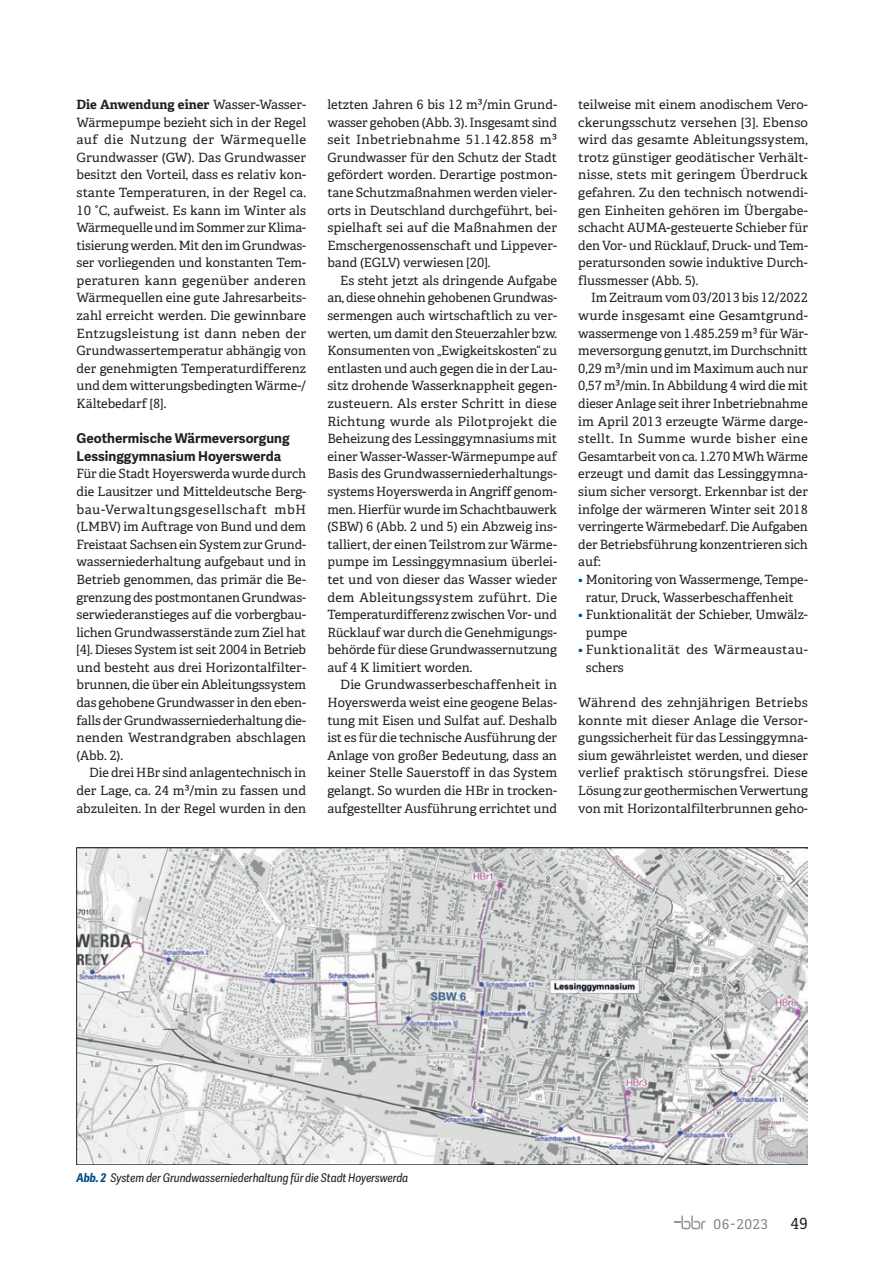
<style>
.page{position:relative;width:893px;height:1263px;background:#fff}
.page>*{position:absolute;margin:0;border:0;box-sizing:border-box;transform-origin:0 0}
.t1{font:15.3px "Adelle";color:#231f20}
.t2{font:700 13.5px/17.5px "Adelle Sans";color:#231f20}
.t3{font:13.5px "Adelle";letter-spacing:.03em;color:#808285}
.t4{font:12.75px/17.5px "Adelle";letter-spacing:-.005em;color:#231f20;text-align:justify}
.t5{font:12.75px/17.5px "Adelle";letter-spacing:.03em;color:#231f20}
.t6{font:italic 12px "Adelle Sans Cnd";color:#231f20}
.s1{font-weight:700}
.s2{color:#004f87}
.s3{font-weight:700;color:#004f87}
</style>
<div class="page">
<svg style="left:674px;top:1215px;width:31px;height:14px"></svg>
<img style="left:77px;top:847px;width:731px;height:317px">
<p class="t4" style="left:77px;top:96px;width:231px"><span class="s1">Die Anwendung einer</span> Wasser-Wasser-Wärmepumpe bezieht sich in der Regel auf die Nutzung der Wärmequelle Grundwasser (GW). Das Grundwasser besitzt den Vorteil, dass es relativ kon&shy;stante Temperaturen, in der Regel ca.<br>10 °C, aufweist. Es kann im Winter als Wärmequelle und im Sommer zur Klima&shy;tisierung werden. Mit den im Grundwas&shy;ser vorliegenden und konstanten Tem&shy;peraturen kann gegenüber anderen Wärmequellen eine gute Jahresarbeits&shy;zahl erreicht werden. Die gewinnbare Entzugsleistung ist dann neben der Grundwassertemperatur abhängig von der genehmigten Temperaturdifferenz und dem witterungsbedingten Wärme-/ Kältebedarf [8].</p>
<p class="t2" style="left:77px;top:430px;width:215px">Geothermische Wärmeversorgung<br>Lessinggymnasium Hoyerswerda</p>
<p class="t4" style="left:77px;top:465px;width:231px;text-align:left">Für die Stadt Hoyerswerda wurde durch die Lausitzer und Mitteldeutsche Berg&shy;bau-Verwaltungsgesellschaft mbH (LMBV) im Auftrage von Bund und dem Freistaat Sachsen ein System zur Grund&shy;wasserniederhaltung aufgebaut und in Betrieb genommen, das primär die Be-- grenzung des postmontanen Grundwas&shy;serwiederanstieges auf die vorbergbau&shy;lichen Grundwasserstände zum Ziel hat [4]. Dieses System ist seit 2004 in Betrieb und besteht aus drei Horizontalfilter&shy;brunnen, die über ein Ableitungssystem das gehobene Grundwasser in den eben&shy;falls der Grundwasserniederhaltung die&shy;nenden Westrandgraben abschlagen (Abb. 2).</p>
<p class="t4" style="left:77px;top:764px;width:231px;text-indent:13px">Die drei HBr sind anlagentechnisch in der Lage, ca. 24 m³/min zu fassen und abzuleiten. In der Regel wurden in den</p>
<p class="t4" style="left:327px;top:96px;width:231px">letzten Jahren 6 bis 12 m³/min Grund&shy;wasser gehoben (Abb. 3). Insgesamt sind seit Inbetriebnahme 51.142.858 m³<br>Grundwasser für den Schutz der Stadt gefördert worden. Derartige postmon&shy;tane Schutzmaßnahmen werden vieler&shy;orts in Deutschland durchgeführt, bei&shy;spielhaft sei auf die Maßnahmen der Emschergenossenschaft und Lippever&shy;band (EGLV) verwiesen [20].</p>
<p class="t4" style="left:327px;top:272px;width:231px;text-indent:13px">Es steht jetzt als dringende Aufgabe an, diese ohnehin gehobenen Grundwas&shy;sermengen auch wirtschaftlich zu ver&shy;werten, um damit den Steuerzahler bzw.<br>Konsumenten von „Ewigkeitskosten“ zu entlasten und auch gegen die in der Lau&shy;sitz drohende Wasserknappheit gegen&shy;zusteuern. Als erster Schritt in diese Richtung wurde als Pilotprojekt die Beheizung des Lessinggymnasiums mit einer Wasser-Wasser-Wärmepumpe auf Basis des Grundwasserniederhaltungs&shy;systems Hoyerswerda in Angriff genom&shy;men. Hierfür wurde im Schachtbauwerk (SBW) 6 (Abb. 2 und 5) ein Abzweig ins&shy;talliert, der einen Teilstrom zur Wärme&shy;pumpe im Lessinggymnasium überlei&shy;tet und von dieser das Wasser wieder dem Ableitungssystem zuführt. Die Temperaturdifferenz zwischen Vor- und Rücklauf war durch die Genehmigungs&shy;behörde für diese Grundwassernutzung auf 4 K limitiert worden.</p>
<p class="t4" style="left:327px;top:676px;width:231px;text-indent:13px">Die Grundwasserbeschaffenheit in Hoyerswerda weist eine geogene Belas&shy;tung mit Eisen und Sulfat auf. Deshalb ist es für die technische Ausführung der Anlage von großer Bedeutung, dass an keiner Stelle Sauerstoff in das System gelangt. So wurden die HBr in trocken&shy;aufgestellter Ausführung errichtet und</p>
<p class="t4" style="left:578px;top:96px;width:231px">teilweise mit einem anodischem Vero&shy;ckerungsschutz versehen [3]. Ebenso wird das gesamte Ableitungssystem, trotz günstiger geodätischer Verhält&shy;nisse, stets mit geringem Überdruck gefahren. Zu den technisch notwendi&shy;gen Einheiten gehören im Übergabe&shy;schacht AUMA-gesteuerte Schieber für den Vor- und Rücklauf, Druck- und Tem&shy;peratursonden sowie induktive Durch&shy;flussmesser (Abb. 5).</p>
<p class="t4" style="left:578px;top:289px;width:231px;text-indent:13px">Im Zeitraum vom 03/2013 bis 12/2022 wurde insgesamt eine Gesamtgrund&shy;wassermenge von 1.485.259 m³ für Wär&shy;meversorgung genutzt, im Durchschnitt 0,29 m³/min und im Maximum auch nur 0,57 m³/min. In Abbildung 4 wird die mit dieser Anlage seit ihrer Inbetriebnahme im April 2013 erzeugte Wärme darge&shy;stellt. In Summe wurde bisher eine Gesamtarbeit von ca. 1.270 MWh Wärme erzeugt und damit das Lessinggymna&shy;sium sicher versorgt. Erkennbar ist der infolge der wärmeren Winter seit 2018 verringerte Wärmebedarf. Die Aufgaben der Betriebsführung konzentrieren sich auf:</p>
<p class="t4" style="left:578px;top:571px;width:231px;text-align:center"><span class="s2">•</span> Monitoring von Wassermenge, Tempe&shy;ratur, Druck, Wasserbeschaffenheit</p>
<p class="t4" style="left:586px;top:606px;width:224px;text-indent:-8px"><span class="s2">•</span> Funktionalität der Schieber, Umwälz&shy;pumpe</p>
<p class="t5" style="left:586px;top:641px;width:224px;text-indent:-8px"><span class="s2">•</span> Funktionalität des Wärmeaustau&shy;schers</p>
<p class="t4" style="left:578px;top:694px;width:231px">Während des zehnjährigen Betriebs konnte mit dieser Anlage die Versor&shy;gungssicherheit für das Lessinggymna&shy;sium gewährleistet werden, und dieser verlief praktisch störungsfrei. Diese Lösung zur geothermischen Verwertung von mit Horizontalfilterbrunnen geho-</p>
<p class="t6" style="left:77px;top:1171px;width:333px"><span class="s3">Abb. 2</span> System der Grundwasserniederhaltung für die Stadt Hoyerswerda</p>
<p class="t3" style="left:714px;top:1216px;width:56px">06-2023</p>
<p class="t1" style="left:790px;top:1214px;width:19px">49</p>
</div>
